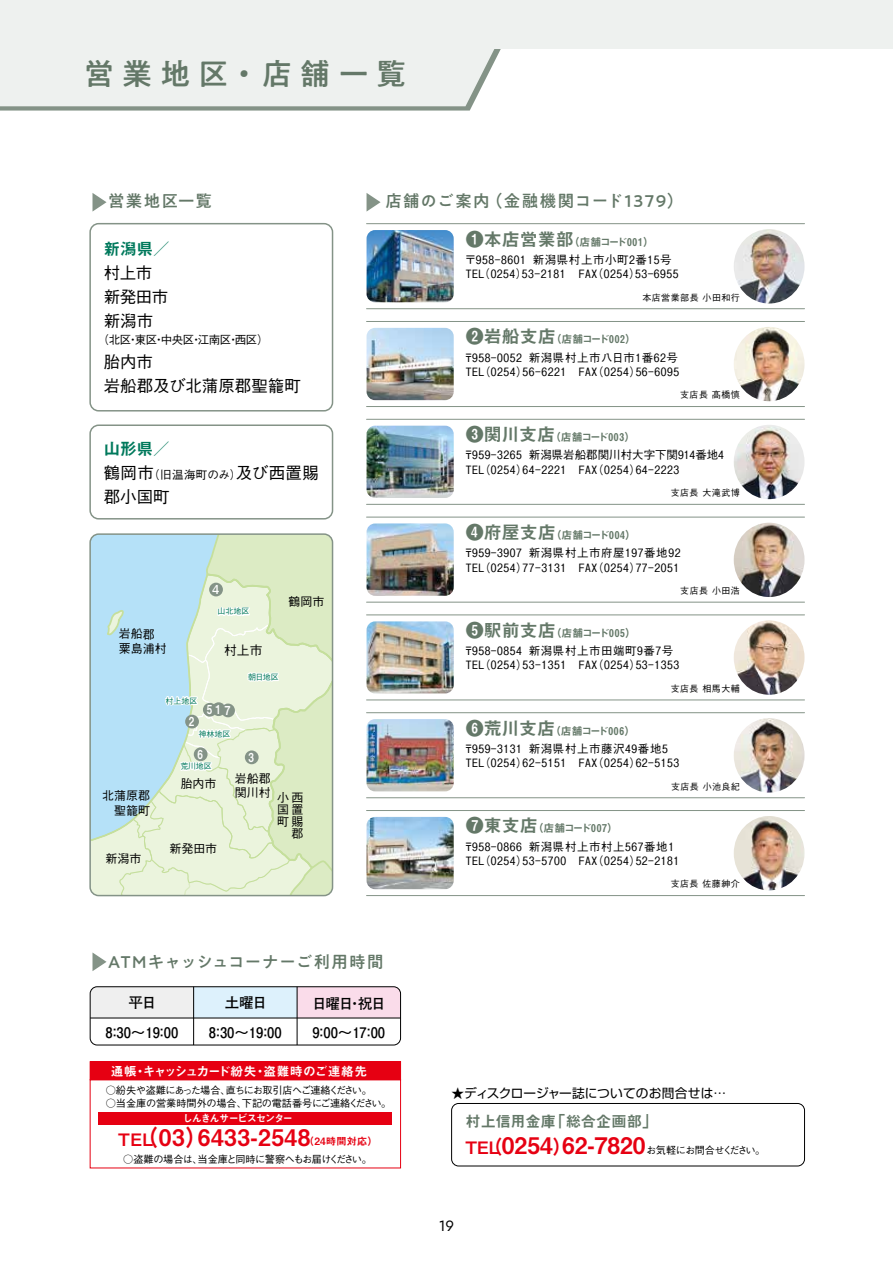
<style>
.page{position:relative;width:893px;height:1263px;background:#fff}
.page>*{position:absolute;margin:0;border:0;box-sizing:border-box;transform-origin:0 0}
.t1{font:500 30px "PA1 Gothic Std";letter-spacing:.27em;color:#647868}
.t2{font:22.8px "Midashi Go Pro MB31";letter-spacing:.01em;color:#e60012}
.t3{font:500 16.5px/24px "Gothic BBB Pro";color:#000}
.t4{font:500 16.5px "PA1 Gothic Std";letter-spacing:.065em;color:#647868}
.t5{font:500 16.5px "PA1 Gothic Std";letter-spacing:.03em;color:#647868}
.t6{font:500 16.5px/24px "Gothic BBB Pro";letter-spacing:-.025em;color:#000}
.t7{font:16.5px "Midashi Go Pro MB31";color:#00795c}
.t8{font:15.3px "Midashi Go Pro MB31";color:#647868}
.t9{font:14.85px "Jost";color:#000}
.t10{font:700 14.55px "Futo Go B101 Pro";color:#000}
.t11{font:12.75px "Midashi Go Pro MB31";letter-spacing:.01em;color:#fff}
.t12{font:12.75px "Shin Go Pro";letter-spacing:-.005em;color:#000}
.t13{font:500 12.75px "Gothic BBB Pro";color:#000}
.t14{font:12.45px "Midashi Go Pro MB31";color:#fff;scale:.8 1}
.t15{font:500 12px/14.4px "Gothic BBB Pro";color:#000}
.t16{font:500 11.55px/14.5px "Gothic BBB Pro";letter-spacing:.05em;color:#000}
.t17{font:500 11.55px "Gothic BBB Pro";letter-spacing:-.04em;color:#000}
.t18{font:10.8px "Midashi Go Pro MB31";letter-spacing:-.095em;color:#647868}
.t19{font:500 10.2px "Gothic BBB Pro";letter-spacing:-.045em;color:#000}
.t20{font:500 10.2px "Gothic BBB Pro";letter-spacing:-.07em;color:#000}
.t21{font:10.2px "Midashi Go Pro MB31";letter-spacing:-.115em;color:#fff}
.t22{font:10.2px "Midashi Go Pro MB31";letter-spacing:.02em;color:#e60012}
.t23{font:500 9px "Gothic BBB Pro";letter-spacing:.05em;color:#000}
.t24{font:500 7.95px "Gothic BBB Pro";color:#00795c}
.s1{font-size:11.55px}
.s2{font-size:17.1px}
.s3{font-size:18px}
.s4{font-family:"Koz Go Pro";font-weight:400}
.s5{font-size:19.5px}
</style>
<div class="page">
<svg style="left:0;top:106px;width:472px;height:5px;background:#95a297"></svg>
<div style="left:0;top:49px;width:501px;height:57px;background:#eef1ef"></div>
<div style="left:0;top:0;width:893px;height:49px;background:#eef1ef"></div>
<svg style="left:92px;top:193px;width:15px;height:19px"></svg>
<svg style="left:92px;top:952px;width:15px;height:19px"></svg>
<svg style="left:367px;top:193px;width:14px;height:18px"></svg>
<svg style="left:92px;top:536px;width:241px;height:359px;background:#d5ebdf"></svg>
<div style="left:209px;top:583px;width:14px;height:13px;background:#849387;border-radius:50%"></div>
<div style="left:203px;top:703px;width:14px;height:14px;background:#849387;border-radius:50%"></div>
<div style="left:212px;top:702px;width:14px;height:14px;background:#849387;border-radius:50%"></div>
<div style="left:221px;top:703px;width:14px;height:14px;background:#849387;border-radius:50%"></div>
<div style="left:245px;top:750px;width:14px;height:14px;background:#849387;border-radius:50%"></div>
<div style="left:194px;top:747px;width:14px;height:14px;background:#849387;border-radius:50%"></div>
<div style="left:185px;top:715px;width:14px;height:13px;background:#849387;border-radius:50%"></div>
<img style="left:734px;top:620px;width:70px;height:75px">
<div style="left:89px;top:223px;width:244px;height:188px;border:2px solid #849387;border-radius:9px"></div>
<div style="left:89px;top:424px;width:244px;height:95px;border:2px solid #849387;border-radius:9px"></div>
<div style="left:90px;top:1062px;width:311px;height:18px;background:#e60012"></div>
<div style="left:90px;top:1061px;width:311px;height:19px;border:1px solid #e60012"></div>
<div style="left:98px;top:1112px;width:294px;height:12px;background:#e60012"></div>
<img style="left:367px;top:230px;width:87px;height:72px">
<img style="left:367px;top:328px;width:87px;height:72px">
<img style="left:367px;top:426px;width:87px;height:72px">
<img style="left:367px;top:523px;width:87px;height:73px">
<img style="left:367px;top:621px;width:87px;height:72px">
<img style="left:367px;top:719px;width:87px;height:72px">
<img style="left:367px;top:817px;width:87px;height:72px">
<hr style="left:367px;top:223px;width:437px;height:1px;background:#849387">
<hr style="left:367px;top:308px;width:437px;height:1px;background:#849387">
<hr style="left:367px;top:406px;width:437px;height:1px;background:#849387">
<hr style="left:367px;top:504px;width:437px;height:1px;background:#849387">
<hr style="left:367px;top:602px;width:437px;height:1px;background:#849387">
<hr style="left:367px;top:699px;width:437px;height:1px;background:#849387">
<hr style="left:367px;top:797px;width:437px;height:1px;background:#849387">
<hr style="left:367px;top:895px;width:437px;height:1px;background:#849387">
<hr style="left:367px;top:321px;width:437px;height:1px;background:#849387">
<hr style="left:367px;top:419px;width:437px;height:1px;background:#849387">
<hr style="left:367px;top:517px;width:437px;height:1px;background:#849387">
<hr style="left:367px;top:614px;width:437px;height:1px;background:#849387">
<hr style="left:367px;top:712px;width:437px;height:1px;background:#849387">
<hr style="left:367px;top:810px;width:437px;height:1px;background:#849387">
<div style="left:89px;top:533px;width:244px;height:363px;border:2px solid #849387;border-radius:9px"></div>
<div style="left:90px;top:987px;width:104px;height:31px;background:#efefef"></div>
<div style="left:194px;top:987px;width:103px;height:31px;background:#ddf1fc"></div>
<div style="left:297px;top:987px;width:104px;height:31px;background:#fadcea"></div>
<hr style="left:193px;top:987px;width:1px;height:58px;background:#000">
<hr style="left:297px;top:987px;width:1px;height:58px;background:#000">
<hr style="left:90px;top:1018px;width:311px;height:1px;background:#000">
<div style="left:90px;top:986px;width:311px;height:59px;border:1px solid #000;border-radius:7px"></div>
<img style="left:734px;top:718px;width:70px;height:74px">
<img style="left:734px;top:425px;width:70px;height:74px">
<img style="left:734px;top:229px;width:70px;height:74px">
<img style="left:734px;top:816px;width:70px;height:74px">
<img style="left:734px;top:523px;width:70px;height:74px">
<div style="left:451px;top:1103px;width:354px;height:63px;border:1px solid #000;border-radius:7px"></div>
<img style="left:734px;top:327px;width:70px;height:74px">
<h1 class="t1" style="left:84px;top:56px;width:323px">営業地区・店舗一覧</h1>
<h3 class="t4" style="left:108px;top:191px;width:105px">営業地区一覧</h3>
<h3 class="t4" style="left:385px;top:191px;width:300px">店舗のご案内（金融機関コード1379）</h3>
<h3 class="t7" style="left:104px;top:236px;width:67px">新潟県／</h3>
<h3 class="t6" style="left:104px;top:259px;width:66px">村上市新発田市新潟市</h3>
<p class="t17" style="left:98px;top:330px;width:172px">（北区・東区・中央区・江南区・西区）</p>
<h3 class="t3" style="left:104px;top:347px;width:199px">胎内市<br>岩船郡及び北蒲原郡聖籠町</h3>
<h3 class="t7" style="left:104px;top:435px;width:67px">山形県／</h3>
<h3 class="t3" style="left:104px;top:458px;width:217px">鶴岡市<span class="s1">（旧温海町のみ）</span>及び西置賜郡小国町</h3>
<p class="t14" style="left:211px;top:580px;width:14px">４</p>
<p class="t15" style="left:119px;top:625px;width:49px">岩船郡粟島浦村</p>
<p class="t24" style="left:166px;top:694px;width:33px">村上地区</p>
<p class="t14" style="left:189px;top:712px;width:8px">2</p>
<p class="t24" style="left:217px;top:605px;width:33px">山北地区</p>
<p class="t13" style="left:224px;top:640px;width:40px">村上市</p>
<p class="t14" style="left:207px;top:700px;width:31px">517</p>
<p class="t24" style="left:248px;top:671px;width:32px">朝日地区</p>
<p class="t24" style="left:198px;top:727px;width:33px">神林地区</p>
<p class="t14" style="left:198px;top:744px;width:8px">6</p>
<p class="t14" style="left:249px;top:747px;width:8px">3</p>
<p class="t24" style="left:180px;top:760px;width:33px">荒川地区</p>
<p class="t15" style="left:288px;top:593px;width:37px">鶴岡市</p>
<p class="t15" style="left:102px;top:787px;width:49px;text-align:right">北蒲原郡聖籠町</p>
<p class="t15" style="left:106px;top:849px;width:37px">新潟市</p>
<p class="t15" style="left:181px;top:775px;width:37px">胎内市</p>
<p class="t15" style="left:169px;top:840px;width:49px">新発田市</p>
<p class="t15" style="left:235px;top:769px;width:37px">岩船郡関川村</p>
<p class="t15" style="left:277px;top:790px;width:27px;line-height:12px;text-align:right">小西国置町賜郡</p>
<h3 class="t5" style="left:108px;top:952px;width:277px">ATMキャッシュコーナーご利用時間</h3>
<p class="t10" style="left:129px;top:991px;width:29px">平日</p>
<p class="t10" style="left:225px;top:991px;width:44px">土曜日</p>
<p class="t10" style="left:312px;top:991px;width:75px">日曜日・祝日</p>
<p class="t10" style="left:105px;top:1020px;width:74px">8：30～19：00</p>
<p class="t10" style="left:209px;top:1020px;width:74px">8：30～19：00</p>
<p class="t10" style="left:312px;top:1020px;width:74px">9：00～17：00</p>
<p class="t11" style="left:111px;top:1061px;width:258px">通帳・キャッシュカード紛失・盗難時のご連絡先</p>
<p class="t20" style="left:106px;top:1082px;width:268px">○紛失や盗難にあった場合、直ちにお取引店へご連絡ください。</p>
<p class="t19" style="left:106px;top:1095px;width:287px">○当金庫の営業時間外の場合、下記の電話番号にご連絡ください。</p>
<p class="t21" style="left:183px;top:1110px;width:111px">しんきんサービスセンター</p>
<p class="t19" style="left:123px;top:1150px;width:250px">○盗難の場合は、当金庫と同時に警察へもお届けください。</p>
<h2 class="t2" style="left:118px;top:1119px;width:194px"><span class="s2">TEL</span>（03）6433-2548</h2>
<p class="t22" style="left:304px;top:1133px;width:75px">（24時間対応）</p>
<p class="t18" style="left:466px;top:233px;width:190px"><span class="s3">❶本店営業部</span>（店舗コード001）</p>
<p class="t16" style="left:465px;top:251px;width:215px">〒958-8601 新潟県村上市小町2番15号<br>TEL（0254）53-2181 FAX（0254）53-6955</p>
<p class="t18" style="left:466px;top:331px;width:172px"><span class="s3">❷岩船支店</span>（店舗コード002）</p>
<p class="t23" style="left:642px;top:290px;width:99px">本店営業部長 小田和行</p>
<p class="t16" style="left:466px;top:348px;width:215px">〒958-0052 新潟県村上市八日市1番62号<br>TEL(0254)56-6221 FAX(0254)56-6095</p>
<p class="t18" style="left:466px;top:428px;width:171px"><span class="s3">❸関川支店</span>（店舗コード003）</p>
<p class="t23" style="left:680px;top:388px;width:61px">支店長 髙橋<span class="s4">慎</span></p>
<p class="t16" style="left:466px;top:446px;width:260px">〒959-3265 新潟県岩船郡関川村大字下関914番地4<br>TEL(0254)64-2221 FAX(0254)64-2223</p>
<p class="t18" style="left:466px;top:526px;width:172px"><span class="s3">❹府屋支店</span>（店舗コード004）</p>
<p class="t23" style="left:671px;top:486px;width:71px">支店長 大滝武博</p>
<p class="t16" style="left:466px;top:544px;width:216px">〒959-3907 新潟県村上市府屋197番地92<br>TEL(0254)77-3131 FAX(0254)77-2051</p>
<p class="t18" style="left:466px;top:624px;width:172px"><span class="s3">❺駅前支店</span>（店舗コード005）</p>
<p class="t23" style="left:680px;top:583px;width:61px">支店長 小田浩</p>
<p class="t16" style="left:466px;top:642px;width:215px">〒958-0854 新潟県村上市田端町9番7号<br>TEL(0254)53-1351 FAX(0254)53-1353</p>
<p class="t18" style="left:466px;top:722px;width:171px"><span class="s3">❻荒川支店</span>（店舗コード006）</p>
<p class="t23" style="left:671px;top:681px;width:71px">支店長 相馬大輔</p>
<p class="t16" style="left:466px;top:740px;width:215px">〒959-3131 新潟県村上市藤沢49番地5<br>TEL(0254)62-5151 FAX(0254)62-5153</p>
<p class="t18" style="left:466px;top:820px;width:154px"><span class="s3">❼東支店</span>（店舗コード007）</p>
<p class="t23" style="left:671px;top:779px;width:70px">支店長 小池良紀</p>
<p class="t16" style="left:466px;top:837px;width:215px">〒958-0866 新潟県村上市村上567番地1<br>TEL(0254)53-5700 FAX(0254)52-2181</p>
<p class="t23" style="left:671px;top:877px;width:71px">支店長 佐藤紳介</p>
<p class="t12" style="left:452px;top:1082px;width:276px">★ディスクロージャー誌についてのお問合せは…</p>
<h2 class="t2" style="left:465px;top:1127px;width:182px"><span class="s2">TEL</span><span class="s5">（</span>0254<span class="s5">）</span>62-7820</h2>
<p class="t19" style="left:646px;top:1142px;width:121px">お気軽にお問合せください。</p>
<h3 class="t8" style="left:465px;top:1109px;width:193px">村上信用金庫「総合企画部」</h3>
<p class="t9" style="left:439px;top:1216px;width:17px">19</p>
</div>
